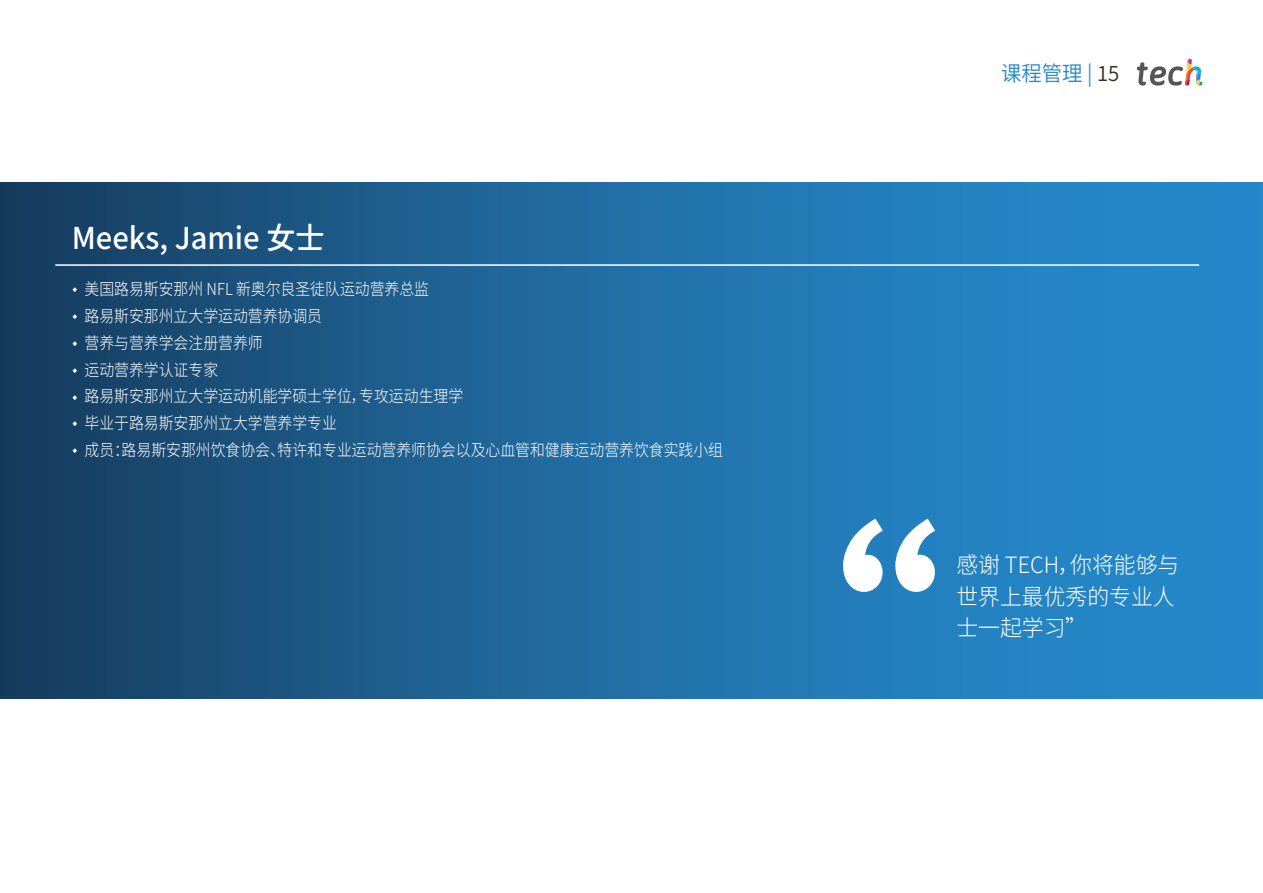
<style>
.page{position:relative;width:1263px;height:893px;background:#fff}
.page>*{position:absolute;margin:0;border:0;box-sizing:border-box;transform-origin:0 0}
.t1{font:500 30px "Source Han Sans CN";color:#fff}
.t2{font:300 22.5px/31.5px "Source Han Sans CN";color:#fff}
.t3{font:21px "Source Han Sans CN";color:#2488c9}
.t4{font:300 16.5px/26.7px "Source Han Sans CN";color:#fff;scale:.9 1}
.s1{color:#312e20}
</style>
<div class="page">
<div style="left:0;top:182px;width:1263px;height:516px;background:linear-gradient(to right,#184267,#2793d9)"></div>
<svg style="left:843px;top:519px;width:92px;height:73px"></svg>
<hr style="left:55px;top:264px;width:1144px;height:2px;background:#fff">
<svg style="left:1137px;top:59px;width:65px;height:27px"></svg>
<svg style="left:73px;top:288px;width:4px;height:5px"></svg>
<svg style="left:73px;top:314px;width:4px;height:5px"></svg>
<svg style="left:73px;top:341px;width:4px;height:5px"></svg>
<svg style="left:73px;top:368px;width:4px;height:5px"></svg>
<svg style="left:73px;top:395px;width:4px;height:5px"></svg>
<svg style="left:73px;top:421px;width:4px;height:5px"></svg>
<svg style="left:73px;top:448px;width:4px;height:5px"></svg>
<h1 class="t1" style="left:72px;top:221px;width:254px">Meeks, Jamie 女士</h1>
<p class="t4" style="left:85px;top:276px;width:711px">美国路易斯安那州 NFL 新奥尔良圣徒队运动营养总监<br>路易斯安那州立大学运动营养协调员<br>营养与营养学会注册营养师<br>运动营养学认证专家<br>路易斯安那州立大学运动机能学硕士学位，专攻运动生理学<br>毕业于路易斯安那州立大学营养学专业<br>成员：路易斯安那州饮食协会、特许和专业运动营养师协会以及心血管和健康运动营养饮食实践小组</p>
<p class="t3" style="left:1001px;top:61px;width:120px">课程管理 | <span class="s1">15</span></p>
<h2 class="t2" style="left:956px;top:550px;width:224px">感谢 TECH，你将能够与世界上最优秀的专业人士一起学习”</h2>
</div>
